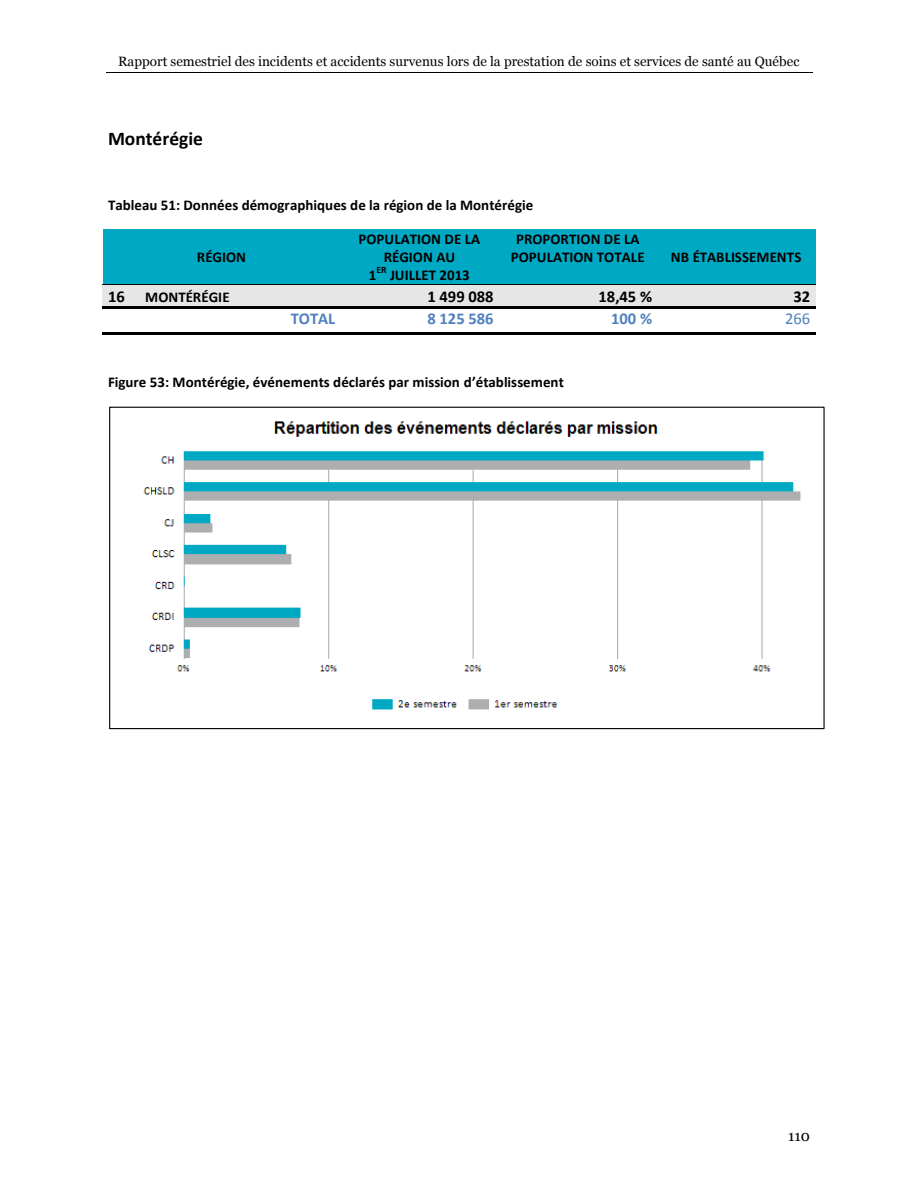
<style>
.page{position:relative;width:918px;height:1188px;background:#fff}
.page>*{position:absolute;margin:0;border:0;box-sizing:border-box;transform-origin:0 0}
.t1{font:700 19.5px "Calibri";color:#000}
.t2{font:700 16.5px "Calibri";letter-spacing:.005em;color:#000}
.t3{font:700 16.5px "Calibri";color:#4f81bd}
.t4{font:16.5px "Calibri";color:#4f81bd}
.t5{font:700 15px/18.3px "Calibri";color:#000;text-align:center}
.t6{font:15px "Georgia";color:#000}
.t7{font:13.5px "Georgia";color:#000}
.t8{font:700 9.75px "Calibri";color:#000}
</style>
<div class="page">
<hr style="left:106px;top:72px;width:706px;height:1px;background:#000">
<div style="left:103px;top:229px;width:237px;height:55px;background:#00a9c3"></div>
<div style="left:340px;top:229px;width:159px;height:55px;background:#00a9c3"></div>
<div style="left:499px;top:229px;width:158px;height:55px;background:#00a9c3"></div>
<div style="left:657px;top:229px;width:158px;height:55px;background:#00a9c3"></div>
<div style="left:103px;top:285px;width:37px;height:21px;background:#e6e6e6"></div>
<div style="left:140px;top:285px;width:200px;height:21px;background:#e6e6e6"></div>
<div style="left:340px;top:285px;width:159px;height:21px;background:#e6e6e6"></div>
<div style="left:499px;top:285px;width:158px;height:21px;background:#e6e6e6"></div>
<div style="left:657px;top:285px;width:158px;height:21px;background:#e6e6e6"></div>
<hr style="left:103px;top:284px;width:37px;height:1px;background:#000">
<hr style="left:141px;top:284px;width:199px;height:1px;background:#000">
<hr style="left:341px;top:284px;width:158px;height:1px;background:#000">
<hr style="left:500px;top:284px;width:157px;height:1px;background:#000">
<hr style="left:658px;top:284px;width:157px;height:1px;background:#000">
<hr style="left:103px;top:306px;width:37px;height:3px;background:#000">
<hr style="left:142px;top:306px;width:198px;height:3px;background:#000">
<hr style="left:343px;top:306px;width:156px;height:3px;background:#000">
<hr style="left:501px;top:306px;width:156px;height:3px;background:#000">
<hr style="left:659px;top:306px;width:156px;height:3px;background:#000">
<hr style="left:102px;top:332px;width:238px;height:2px;background:#000">
<hr style="left:342px;top:332px;width:157px;height:2px;background:#000">
<hr style="left:500px;top:332px;width:157px;height:2px;background:#000">
<hr style="left:658px;top:332px;width:157px;height:2px;background:#000">
<img style="left:143px;top:421px;width:658px;height:289px">
<p class="t7" style="left:118px;top:54px;width:683px">Rapport semestriel des incidents et accidents survenus lors de la prestation de soins et services de santé au Québec</p>
<h4 class="t1" style="left:108px;top:130px;width:96px">Montérégie</h4>
<p class="t5" style="left:108px;top:198px;width:427px">Tableau 51: Données démographiques de la région de la Montérégie</p>
<p class="t5" style="left:197px;top:249px;width:51px">RÉGION</p>
<p class="t5" style="left:359px;top:231px;width:123px">POPULATION DE LA</p>
<p class="t5" style="left:384px;top:249px;width:73px">RÉGION AU</p>
<p class="t5" style="left:369px;top:267px;width:9px">1</p>
<p class="t5" style="left:511px;top:231px;width:135px">PROPORTION DE LA<br>POPULATION TOTALE</p>
<p class="t8" style="left:376px;top:265px;width:12px">ER</p>
<p class="t5" style="left:390px;top:267px;width:81px">JUILLET 2013</p>
<p class="t5" style="left:671px;top:249px;width:132px">NB ÉTABLISSEMENTS</p>
<p class="t2" style="left:108px;top:289px;width:18px">16</p>
<p class="t5" style="left:145px;top:290px;width:86px">MONTÉRÉGIE</p>
<p class="t2" style="left:427px;top:289px;width:68px">1 499 088</p>
<p class="t2" style="left:598px;top:289px;width:55px">18,45 %</p>
<p class="t2" style="left:793px;top:289px;width:18px">32</p>
<p class="t3" style="left:291px;top:312px;width:46px">TOTAL</p>
<p class="t3" style="left:427px;top:312px;width:68px">8 125 586</p>
<p class="t3" style="left:611px;top:312px;width:43px">100 %</p>
<p class="t4" style="left:785px;top:312px;width:27px">266</p>
<p class="t5" style="left:108px;top:374px;width:457px">Figure 53: Montérégie, événements déclarés par mission d’établissement</p>
<p class="t6" style="left:788px;top:1127px;width:24px">110</p>
</div>
